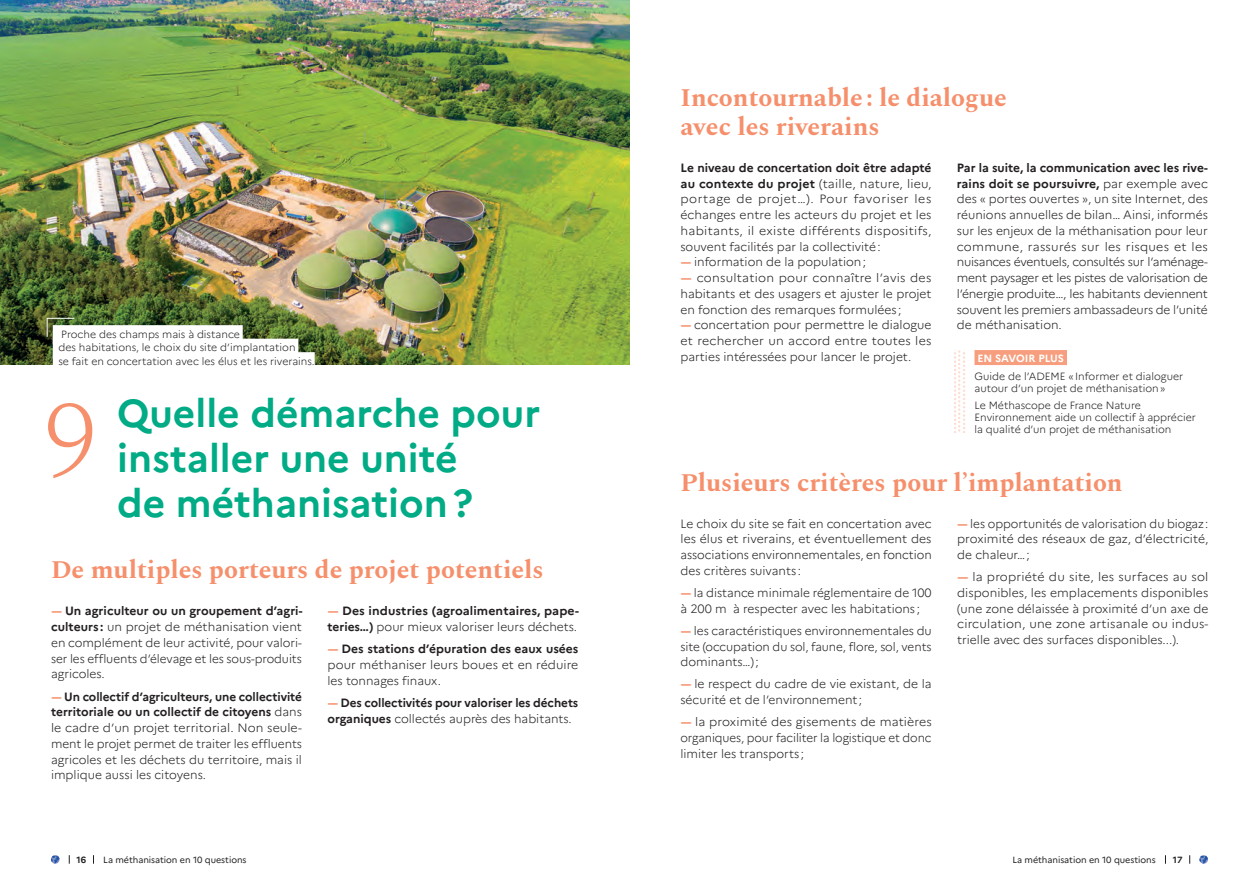
<style>
.page{position:relative;width:1259px;height:893px;background:#fff}
.page>*{position:absolute;margin:0;border:0;box-sizing:border-box;transform-origin:0 0}
.t1{font:200 110.55px "Spectral";color:#f68f6b}
.t2{font:700 39px/45px "Marianne";color:#00ab85}
.t3{font:700 25.5px/28.5px "Spectral";color:#f68f6b}
.t4{font:300 12px/15.8px "Marianne";color:#231f20;text-align:justify}
.t5{font:700 12px/15.8px "Marianne";letter-spacing:-.005em;color:#231f20}
.t6{font:300 10.5px/12px "Marianne";color:#231f20}
.t7{font:700 10.5px "Marianne";color:#fff}
.t8{font:9px "Marianne";letter-spacing:-.005em;color:#231f20}
.t9{font:700 9px "Marianne";color:#231f20}
.s1{font-weight:700;color:#f68f6b}
.s2{font-weight:700}
.s3{color:#f68f6b}
.s4{font-weight:300}
</style>
<div class="page">
<div style="left:974px;top:350px;width:93px;height:15px;background:#f69e7d"></div>
<img style="left:0;top:0;width:629px;height:364px">
<svg style="left:47px;top:318px;width:27px;height:19px"></svg>
<div style="left:53px;top:325px;width:190px;height:20px;background:#fff"></div>
<div style="left:53px;top:339px;width:245px;height:19px;background:#fff"></div>
<div style="left:53px;top:352px;width:262px;height:20px;background:#fff"></div>
<img style="left:954px;top:350px;width:12px;height:82px">
<svg style="left:51px;top:855px;width:9px;height:9px"></svg>
<svg style="left:1199px;top:855px;width:9px;height:9px"></svg>
<p class="t6" style="left:58px;top:327px;width:258px;line-height:13.5px">Proche des champs mais à distance<br>des habitations, le choix du site d’implantation<br>se fait en concertation avec les élus et les riverains.</p>
<h1 class="t1" style="left:43px;top:360px;width:57px">9</h1>
<h2 class="t2" style="left:117px;top:391px;width:424px">Quelle démarche pour installer une unité<br>de méthanisation?</h2>
<h3 class="t3" style="left:51px;top:554px;width:494px">De multiples porteurs de projet potentiels</h3>
<p class="t4" style="left:51px;top:603px;width:253px"><span class="s1">-</span><span class="s2">Un agriculteur ou un groupement d’agri&shy;culteurs :</span> un projet de méthanisation vient en complément de leur activité, pour valori&shy;ser les effluents d’élevage et les sous-produits agricoles.</p>
<p class="t4" style="left:51px;top:688px;width:252px"><span class="s1">-</span><span class="s2">Un collectif d’agriculteurs, une collectivité territoriale ou un collectif de citoyens</span> dans le cadre d’un projet territorial. Non seule&shy;ment le projet permet de traiter les effluents agricoles et les déchets du territoire, mais il implique aussi les citoyens.</p>
<p class="t5" style="left:327px;top:603px;width:252px"><span class="s3">-</span>Des industries (agroalimentaires, pape&shy;teries…) <span class="s4">pour mieux valoriser leurs déchets.</span></p>
<p class="t4" style="left:327px;top:641px;width:252px"><span class="s1">-</span><span class="s2">Des stations d’épuration des eaux usées </span>pour méthaniser leurs boues et en réduire les tonnages finaux.</p>
<p class="t5" style="left:327px;top:695px;width:252px"><span class="s3">-</span>Des collectivités pour valoriser les déchets organiques <span class="s4">collectés auprès des habitants.</span></p>
<h3 class="t3" style="left:680px;top:82px;width:328px">Incontournable : le dialogue avec les riverains</h3>
<p class="t4" style="left:680px;top:160px;width:252px;text-align:left"><span class="s2">Le niveau de concertation doit être adapté au contexte du projet</span> (taille, nature, lieu, portage de projet…). Pour favoriser les échanges entre les acteurs du projet et les habitants, il existe différents dispositifs, souvent facilités par la collectivité: <span class="s1">-</span>information de la population; <span class="s1">-</span>consultation pour connaître l’avis des habitants et des usagers et ajuster le projet en fonction des remarques formulées ; <span class="s1">-</span>concertation pour permettre le dialogue et rechercher un accord entre toutes les parties intéressées pour lancer le projet.</p>
<p class="t4" style="left:957px;top:160px;width:252px"><span class="s2">Par la suite, la communication avec les rive&shy;rains doit se poursuivre,</span> par exemple avec des « portes ouvertes », un site Internet, des réunions annuelles de bilan… Ainsi, informés sur les enjeux de la méthanisation pour leur commune, rassurés sur les risques et les nuisances éventuels, consultés sur l’aménage&shy;ment paysager et les pistes de valorisation de l’énergie produite…, les habitants deviennent souvent les premiers ambassadeurs de l’unité de méthanisation.</p>
<p class="t7" style="left:977px;top:352px;width:88px">EN SAVOIR PLUS</p>
<p class="t6" style="left:974px;top:371px;width:210px">Guide de l’ADEME «Informer et dialoguer autour d’un projet de méthanisation»</p>
<p class="t6" style="left:974px;top:399px;width:223px">Le Méthascope de France Nature<br>Environnement aide un collectif à apprécier la qualité d’un projet de méthanisation</p>
<h3 class="t3" style="left:680px;top:466px;width:444px">Plusieurs critères pour l’implantation</h3>
<p class="t4" style="left:680px;top:515px;width:253px">Le choix du site se fait en concertation avec les élus et riverains, et éventuellement des associations environnementales, en fonction des critères suivants :</p>
<p class="t4" style="left:680px;top:585px;width:253px"><span class="s1">-</span>la distance minimale réglementaire de 100 à 200 m à respecter avec les habitations ;</p>
<p class="t4" style="left:680px;top:623px;width:253px"><span class="s1">-</span>les caractéristiques environnementales du site (occupation du sol, faune, flore, sol, vents dominants…);</p>
<p class="t4" style="left:680px;top:676px;width:253px"><span class="s1">-</span>le respect du cadre de vie existant, de la sécurité et de l’environnement ;</p>
<p class="t4" style="left:680px;top:714px;width:253px"><span class="s1">-</span>la proximité des gisements de matières organiques, pour faciliter la logistique et donc limiter les transports ;</p>
<p class="t4" style="left:957px;top:515px;width:253px"><span class="s1">-</span>les opportunités de valorisation du biogaz: proximité des réseaux de gaz, d’électricité, de chaleur…;</p>
<p class="t4" style="left:957px;top:569px;width:253px"><span class="s1">-</span>la propriété du site, les surfaces au sol disponibles, les emplacements disponibles (une zone délaissée à proximité d’un axe de circulation, une zone artisanale ou indus&shy;trielle avec des surfaces disponibles...).</p>
<p class="t9" style="left:76px;top:854px;width:12px">16</p>
<p class="t8" style="left:103px;top:854px;width:145px">La méthanisation en 10 questions</p>
<p class="t8" style="left:1012px;top:854px;width:145px">La méthanisation en 10 questions</p>
<p class="t9" style="left:1172px;top:854px;width:11px">17</p>
</div>
